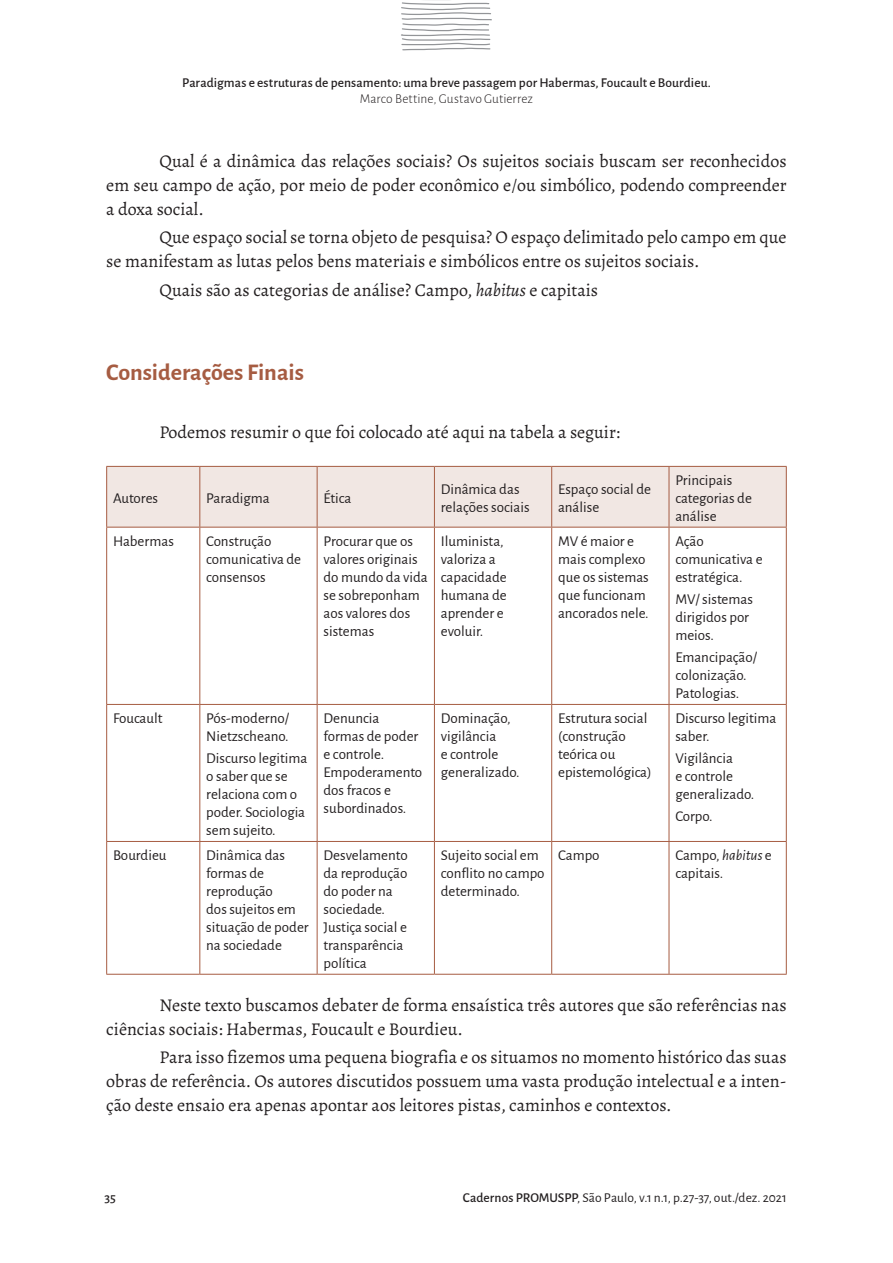
<style>
.page{position:relative;width:893px;height:1263px;background:#fff}
.page>*{position:absolute;margin:0;border:0;box-sizing:border-box;transform-origin:0 0}
.sub1{font:700 24px "Alegreya Sans";color:#a65c42}
.texto{font:18px/24px "Alegreya";color:#231f20;text-align:justify}
.txt_tabela{font:15px/18px "Alegreya Sans";color:#231f20}
.t1{font:500 13.5px "Alegreya Sans";letter-spacing:.005em;color:#231f20}
.t2{font:13.5px "Alegreya Sans";color:#231f20}
.t3{font:300 13.5px "Alegreya Sans";letter-spacing:.01em;color:#231f20}
.s1{font-style:italic}
.s2{font-weight:500}
</style>
<div class="page">
<svg style="left:401px;top:0;width:91px;height:50px"></svg>
<div style="left:107px;top:467px;width:679px;height:60px;background:#f1e7e3"></div>
<hr style="left:199px;top:467px;width:1px;height:60px;background:#a65c42">
<hr style="left:317px;top:467px;width:1px;height:60px;background:#a65c42">
<hr style="left:434px;top:467px;width:1px;height:60px;background:#a65c42">
<hr style="left:551px;top:467px;width:1px;height:60px;background:#a65c42">
<hr style="left:669px;top:467px;width:1px;height:60px;background:#a65c42">
<hr style="left:199px;top:527px;width:1px;height:177px;background:#a65c42">
<hr style="left:317px;top:527px;width:1px;height:177px;background:#a65c42">
<hr style="left:434px;top:527px;width:1px;height:177px;background:#a65c42">
<hr style="left:551px;top:527px;width:1px;height:177px;background:#a65c42">
<hr style="left:669px;top:527px;width:1px;height:177px;background:#a65c42">
<hr style="left:106px;top:704px;width:94px;height:1px;background:#a65c42">
<hr style="left:200px;top:704px;width:117px;height:1px;background:#a65c42">
<hr style="left:199px;top:705px;width:1px;height:136px;background:#a65c42">
<hr style="left:317px;top:704px;width:117px;height:1px;background:#a65c42">
<hr style="left:317px;top:705px;width:1px;height:136px;background:#a65c42">
<hr style="left:434px;top:704px;width:118px;height:1px;background:#a65c42">
<hr style="left:434px;top:705px;width:1px;height:136px;background:#a65c42">
<hr style="left:552px;top:704px;width:117px;height:1px;background:#a65c42">
<hr style="left:551px;top:705px;width:1px;height:136px;background:#a65c42">
<hr style="left:669px;top:704px;width:118px;height:1px;background:#a65c42">
<hr style="left:669px;top:705px;width:1px;height:136px;background:#a65c42">
<hr style="left:106px;top:841px;width:94px;height:1px;background:#a65c42">
<hr style="left:200px;top:841px;width:117px;height:1px;background:#a65c42">
<hr style="left:199px;top:842px;width:1px;height:132px;background:#a65c42">
<hr style="left:317px;top:841px;width:117px;height:1px;background:#a65c42">
<hr style="left:317px;top:842px;width:1px;height:132px;background:#a65c42">
<hr style="left:434px;top:841px;width:118px;height:1px;background:#a65c42">
<hr style="left:434px;top:842px;width:1px;height:132px;background:#a65c42">
<hr style="left:552px;top:841px;width:117px;height:1px;background:#a65c42">
<hr style="left:551px;top:842px;width:1px;height:132px;background:#a65c42">
<hr style="left:669px;top:841px;width:118px;height:1px;background:#a65c42">
<hr style="left:669px;top:842px;width:1px;height:132px;background:#a65c42">
<hr style="left:106px;top:527px;width:1px;height:177px;background:#a65c42">
<hr style="left:786px;top:527px;width:1px;height:177px;background:#a65c42">
<hr style="left:106px;top:705px;width:1px;height:136px;background:#a65c42">
<hr style="left:786px;top:705px;width:1px;height:136px;background:#a65c42">
<hr style="left:106px;top:842px;width:1px;height:132px;background:#a65c42">
<hr style="left:786px;top:842px;width:1px;height:132px;background:#a65c42">
<hr style="left:106px;top:974px;width:94px;height:1px;background:#a65c42">
<hr style="left:200px;top:974px;width:117px;height:1px;background:#a65c42">
<hr style="left:317px;top:974px;width:117px;height:1px;background:#a65c42">
<hr style="left:434px;top:974px;width:118px;height:1px;background:#a65c42">
<hr style="left:552px;top:974px;width:117px;height:1px;background:#a65c42">
<hr style="left:669px;top:974px;width:118px;height:1px;background:#a65c42">
<hr style="left:106px;top:466px;width:94px;height:1px;background:#a65c42">
<hr style="left:106px;top:467px;width:1px;height:60px;background:#a65c42">
<hr style="left:200px;top:466px;width:117px;height:1px;background:#a65c42">
<hr style="left:317px;top:466px;width:117px;height:1px;background:#a65c42">
<hr style="left:434px;top:466px;width:118px;height:1px;background:#a65c42">
<hr style="left:552px;top:466px;width:117px;height:1px;background:#a65c42">
<hr style="left:669px;top:466px;width:118px;height:1px;background:#a65c42">
<hr style="left:786px;top:467px;width:1px;height:60px;background:#a65c42">
<hr style="left:106px;top:527px;width:94px;height:1px;background:#a65c42">
<hr style="left:200px;top:527px;width:117px;height:1px;background:#a65c42">
<hr style="left:317px;top:527px;width:117px;height:1px;background:#a65c42">
<hr style="left:434px;top:527px;width:118px;height:1px;background:#a65c42">
<hr style="left:552px;top:527px;width:117px;height:1px;background:#a65c42">
<hr style="left:669px;top:527px;width:118px;height:1px;background:#a65c42">
<p class="t1" style="left:182px;top:73px;width:530px">Paradigmas e estruturas de pensamento: uma breve passagem por Habermas, Foucault e Bourdieu.</p>
<p class="t3" style="left:360px;top:90px;width:175px">Marco Bettine, Gustavo Gutierrez</p>
<p class="texto" style="left:106px;top:149px;width:682px;text-indent:53px">Qual é a dinâmica das relações sociais? Os sujeitos sociais buscam ser reconhecidos em seu campo de ação, por meio de poder econômico e/ou simbólico, podendo compreender a doxa social.</p>
<p class="texto" style="left:106px;top:225px;width:682px;text-indent:53px">Que espaço social se torna objeto de pesquisa? O espaço delimitado pelo campo em que se manifestam as lutas pelos bens materiais e simbólicos entre os sujeitos sociais.</p>
<p class="texto" style="left:159px;top:278px;width:440px">Quais são as categorias de análise? Campo, <span class="s1">habitus</span> e capitais</p>
<p class="sub1" style="left:106px;top:354px;width:199px">Considerações Finais</p>
<p class="texto" style="left:159px;top:420px;width:462px">Podemos resumir o que foi colocado até aqui na tabela a seguir:</p>
<p class="txt_tabela" style="left:113px;top:488px;width:47px">Autores</p>
<p class="txt_tabela" style="left:206px;top:488px;width:65px">Paradigma</p>
<p class="txt_tabela" style="left:323px;top:488px;width:29px">Ética</p>
<p class="txt_tabela" style="left:441px;top:479px;width:90px">Dinâmica das relações sociais</p>
<p class="txt_tabela" style="left:558px;top:479px;width:95px">Espaço social de análise</p>
<p class="txt_tabela" style="left:675px;top:470px;width:78px">Principais categorias de análise</p>
<p class="txt_tabela" style="left:113px;top:531px;width:62px">Habermas</p>
<p class="txt_tabela" style="left:206px;top:531px;width:97px">Construção comunicativa de consensos</p>
<p class="txt_tabela" style="left:323px;top:531px;width:106px">Procurar que os valores originais do mundo da vida se sobreponham aos valores dos sistemas</p>
<p class="txt_tabela" style="left:441px;top:531px;width:67px">Iluminista, valoriza a capacidade humana de aprender e evoluir.</p>
<p class="txt_tabela" style="left:558px;top:531px;width:92px">MV é maior e mais complexo que os sistemas que funcionam ancorados nele.</p>
<p class="txt_tabela" style="left:675px;top:531px;width:89px">Ação comunicativa e estratégica.</p>
<p class="txt_tabela" style="left:675px;top:589px;width:79px">MV/ sistemas dirigidos por meios.</p>
<p class="txt_tabela" style="left:675px;top:647px;width:83px">Emancipação/ colonização.<br>Patologias.</p>
<p class="txt_tabela" style="left:113px;top:708px;width:51px">Foucault</p>
<p class="txt_tabela" style="left:206px;top:708px;width:84px">Pós-moderno/<br>Nietzscheano.</p>
<p class="txt_tabela" style="left:206px;top:748px;width:103px">Discurso legitima o saber que se relaciona com o poder. Sociologia sem sujeito.</p>
<p class="txt_tabela" style="left:323px;top:708px;width:100px">Denuncia formas de poder e controle.<br>Empoderamento dos fracos e subordinados.</p>
<p class="txt_tabela" style="left:441px;top:708px;width:80px">Dominação, vigilância<br>e controle generalizado.</p>
<p class="txt_tabela" style="left:558px;top:708px;width:95px">Estrutura social (construção teórica ou epistemológica)</p>
<p class="txt_tabela" style="left:675px;top:708px;width:103px">Discurso legitima saber.</p>
<p class="txt_tabela" style="left:675px;top:748px;width:80px">Vigilância<br>e controle generalizado.</p>
<p class="txt_tabela" style="left:675px;top:807px;width:39px">Corpo.</p>
<p class="txt_tabela" style="left:113px;top:845px;width:55px">Bourdieu</p>
<p class="txt_tabela" style="left:206px;top:845px;width:104px">Dinâmica das formas de reprodução<br>dos sujeitos em situação de poder na sociedade</p>
<p class="txt_tabela" style="left:323px;top:845px;width:86px">Desvelamento da reprodução do poder na sociedade.<br>Justiça social e transparência política</p>
<p class="txt_tabela" style="left:441px;top:845px;width:105px">Sujeito social em conflito no campo determinado.</p>
<p class="txt_tabela" style="left:558px;top:845px;width:43px">Campo</p>
<p class="txt_tabela" style="left:675px;top:845px;width:98px">Campo, <span class="s1">habitus</span> e capitais.</p>
<p class="texto" style="left:106px;top:992px;width:682px;text-indent:53px">Neste texto buscamos debater de forma ensaística três autores que são referências nas ciências sociais: Habermas, Foucault e Bourdieu.</p>
<p class="texto" style="left:106px;top:1045px;width:682px;text-indent:53px">Para isso fizemos uma pequena biografia e os situamos no momento histórico das suas obras de referência. Os autores discutidos possuem uma vasta produção intelectual e a inten&shy;ção deste ensaio era apenas apontar aos leitores pistas, caminhos e contextos.</p>
<p class="t1" style="left:105px;top:1187px;width:13px">35</p>
<p class="t2" style="left:463px;top:1188px;width:325px"><span class="s2">Cadernos PROMUSPP</span>, São Paulo, v.1 n.1, p.27-37, out./dez. 2021</p>
</div>
